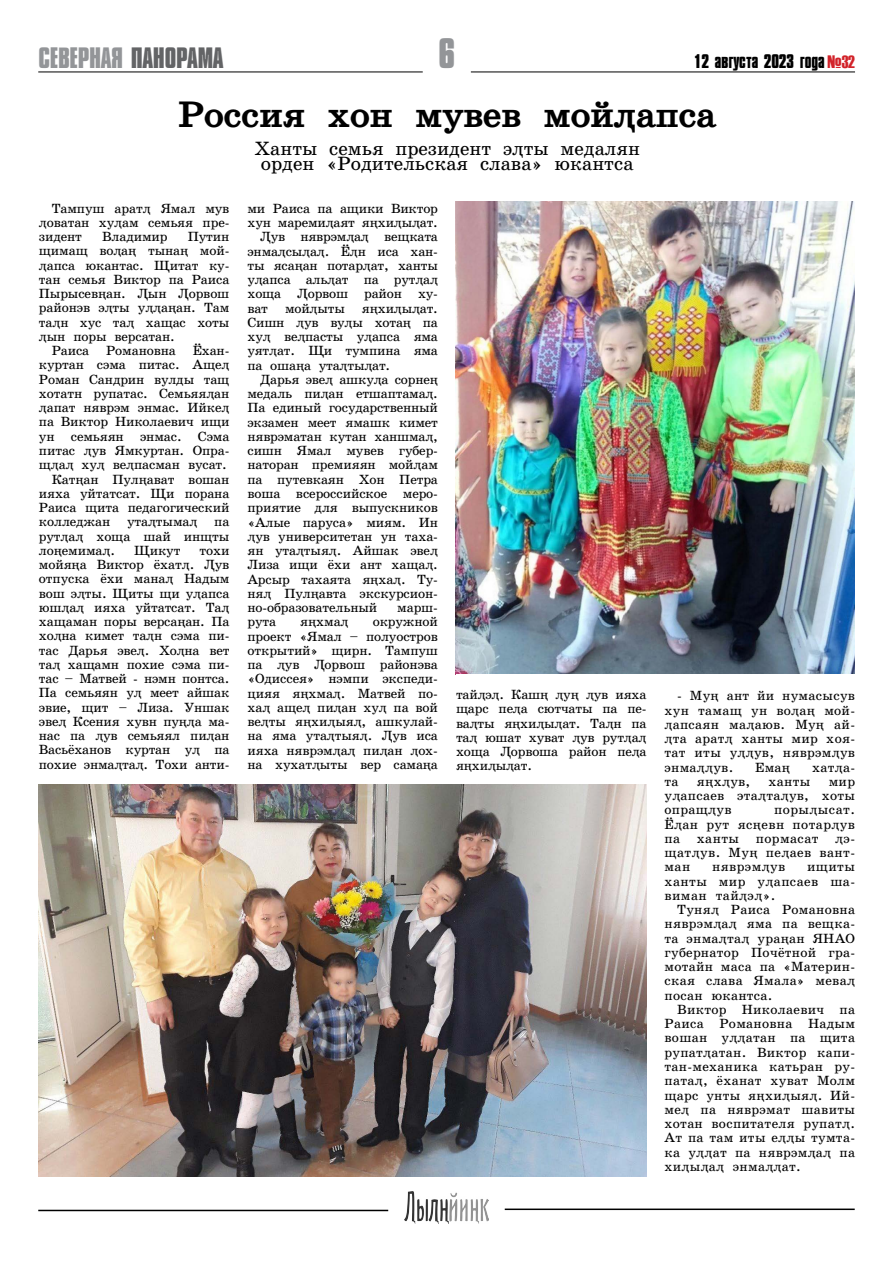
<style>
.page{position:relative;width:893px;height:1263px;background:#fff}
.page>*{position:absolute;margin:0;border:0;box-sizing:border-box;transform-origin:0 0}
.t1{font:700 39px "Compacta MT Cyrillic";color:#939598}
.t2{font:700 37.5px "School Book Hant";color:#000}
.t3{font:700 27px "Compacta MT Cyrillic";letter-spacing:-.01em;color:#939598}
.t4{font:19.5px/14.2px "School Book Hant";color:#000;text-align:center}
.t5{font:700 18px "Compacta MT Cyrillic";letter-spacing:-.01em;color:#000}
.t6{font:13.5px/14.2px "School Book Hant";letter-spacing:-.01em;color:#000;text-align:justify}
.t7{font:13.5px "School Book Hant";letter-spacing:.03em;color:#000}
.s1{color:#636466}
.s2{font-family:"Haettenschweiler";font-weight:400;color:#d2232a}
</style>
<div class="page">
<hr style="left:38px;top:72px;width:385px;height:1px;background:#000">
<hr style="left:471px;top:72px;width:384px;height:1px;background:#000">
<img style="left:404px;top:1191px;width:85px;height:32px">
<hr style="left:38px;top:1210px;width:350px;height:1px;background:#000">
<hr style="left:505px;top:1208px;width:350px;height:2px;background:#000">
<img style="left:456px;top:202px;width:399px;height:472px">
<img style="left:39px;top:784px;width:607px;height:392px">
<h3 class="t3" style="left:39px;top:41px;width:186px">СЕВЕРНАЯ <span class="s1">ПАНОРАМА</span></h3>
<h1 class="t1" style="left:438px;top:28px;width:18px">6</h1>
<h3 class="t5" style="left:694px;top:50px;width:163px">12 августа 2023 года <span class="s2">№32</span></h3>
<h2 class="t2" style="left:178px;top:94px;width:539px">Россия хон мувев мойlапса</h2>
<h3 class="t4" style="left:254px;top:142px;width:387px">Ханты семья президент эlты медалян орден «Родительская слава» юкантса</h3>
<p class="t6" style="left:39px;top:201px;width:192px;text-indent:13px">Тампуш аратl Ямал мув lоватан хуlам семьяя пре&shy;зидент</p>
<p class="t6" style="left:39px;top:229px;width:192px;text-indent:149px">Путин щимащ воlаh тынаh мой&shy;lапса юкантас. Щитат ку&shy;тан семья Виктор па Раиса Пырысевhан. Lын Lорвош районэв эlты уllаhан. Там таlн хус таl хащас хоты lын поры версатан.</p>
<p class="t6" style="left:52px;top:343px;width:179px">Раиса Романовна Ёхан-</p>
<p class="t6" style="left:39px;top:358px;width:192px">куртан сэма питас. Ащеl</p>
<p class="t6" style="left:39px;top:372px;width:192px">Роман Сандрин вулды тащ</p>
<p class="t6" style="left:39px;top:386px;width:192px">хотатн рупатас. Семьяяlан</p>
<p class="t6" style="left:39px;top:401px;width:192px">lапат няврэм энмас. Ийкеl</p>
<p class="t6" style="left:39px;top:415px;width:192px">па Виктор Николаевич ищи</p>
<p class="t6" style="left:39px;top:429px;width:192px">ун семьяян энмас. Сэма</p>
<p class="t6" style="left:39px;top:443px;width:192px">питас lув Ямкуртан. Опра-</p>
<p class="t6" style="left:39px;top:458px;width:190px">щlаl хуl веlпасман вусат.</p>
<p class="t6" style="left:52px;top:472px;width:179px">Катhан Пулhават вошан</p>
<p class="t6" style="left:39px;top:486px;width:192px">ияха уйтатсат. Щи порана</p>
<p class="t6" style="left:39px;top:500px;width:192px">Раиса щита педагогический</p>
<p class="t6" style="left:39px;top:515px;width:192px">колледжан утаlтымаl па</p>
<p class="t6" style="left:39px;top:529px;width:192px">рутlаl хоща шай инщты</p>
<p class="t6" style="left:39px;top:543px;width:78px">лоhемимаl.</p>
<p class="t6" style="left:134px;top:543px;width:48px">Щикут</p>
<p class="t6" style="left:102px;top:229px;width:67px">Владимир</p>
<p class="t6" style="left:39px;top:543px;width:192px;text-indent:161px">тохи мойяhа Виктор ёхатl. Lув отпуска ёхи манаl Надым вош эlты. Щиты щи уlапса юшlаl ияха уйтатсат. Таl хащаман поры версаhан. Па хоlна кимет таlн сэма пи&shy;тас Дарья эвеl. Хоlна вет таl хащамн похие сэма пи&shy;тас – Матвей - нэмн понтса.<br>Па семьяян уl меет айшак эвие, щит – Лиза. Уншак эвеl Ксения хувн пуhlа ма&shy;нас па lув семьяял пиlан Васьёханов куртан уl па похие энмаlтаl. Тохи анти-</p>
<p class="t6" style="left:247px;top:201px;width:192px">ми Раиса па ащики Виктор</p>
<p class="t6" style="left:247px;top:215px;width:192px">хун маремиlаят яhхиlыlат.</p>
<p class="t6" style="left:260px;top:230px;width:179px">Lув няврэмlаl вещката</p>
<p class="t6" style="left:247px;top:244px;width:192px">энмаlсыlаl. Ёlн иса хан-</p>
<p class="t6" style="left:247px;top:258px;width:192px">ты ясаhан потарlат, ханты</p>
<p class="t6" style="left:247px;top:272px;width:192px">уlапса альlат па рутlаl</p>
<p class="t6" style="left:247px;top:287px;width:192px">хоща Lорвош район ху-</p>
<p class="t6" style="left:247px;top:301px;width:22px">ват</p>
<p class="t6" style="left:285px;top:301px;width:61px">мойlыты</p>
<p class="t6" style="left:247px;top:301px;width:192px;text-indent:114px">яhхиlыlат.<br>Сишн lув вуlы хотаh па хуl веlпасты уlапса яма уятlат. Щи тумпина яма па ошаhа утаlтыlат.</p>
<p class="t6" style="left:247px;top:372px;width:192px;text-indent:13px">Дарья эвеl ашкуlа сорнеh медаль пиlан етшаптамаl.<br>Па единый государственный экзамен меет ямашк кимет няврэматан кутан ханшмаl, сишн Ямал мувев губер&shy;наторан премияян мойlам па путевкаян Хон Петра воша всероссийское меро&shy;приятие для выпускников «Алые паруса» миям. Ин lув университетан ун таха&shy;ян утаlтыяl. Айшак эвеl Лиза ищи ёхи ант хащаl.<br>Арсыр тахаята яhхаl. Ту&shy;няl Пулhавта экскурсион&shy;но-образовательный</p>
<p class="t6" style="left:397px;top:600px;width:42px">марш-</p>
<p class="t6" style="left:247px;top:615px;width:192px;text-indent:125px">окружной проект «Ямал – полуостров открытий» щирн. Тампуш па lув Lорвош районэва «Одиссея» нэмпи экспеди&shy;цияя яhхмаl. Матвей по&shy;хаl ащеl пиlан хуl па вой веlты яhхиlыяl, ашкулай&shy;на яма утаlтыяl. Lув иса ияха няврэмlаl пиlан lох&shy;на хухатlыты вер самаhа</p>
<p class="t6" style="left:247px;top:615px;width:30px">рута</p>
<p class="t6" style="left:300px;top:615px;width:50px">яhхмаl</p>
<p class="t6" style="left:456px;top:687px;width:192px">тайlэl. Кашh lуh lув ияха щарс пеlа сютчаты па пе&shy;ваlты яhхиlыlат. Таlн па таl юшат хуват lув рутlаl хоща Lорвоша район пеlа яhхиlыlат.</p>
<p class="t6" style="left:664px;top:689px;width:192px;text-indent:13px">- Муh ант йи нумасысув хун тамащ ун воlаh мой&shy;lапсаян маlаюв. Муh ай&shy;lта аратl ханты мир хоя&shy;тат иты уllув, няврэмlув энмаllув.</p>
<p class="t6" style="left:755px;top:760px;width:36px">Емаh</p>
<p class="t6" style="left:812px;top:760px;width:45px">хатlа-</p>
<p class="t6" style="left:664px;top:774px;width:192px;text-indent:164px">мир уlапсаев этаlтаlув, хоты опращlув</p>
<p class="t6" style="left:664px;top:774px;width:16px">та</p>
<p class="t6" style="left:697px;top:774px;width:55px">яhхlув,</p>
<p class="t6" style="left:769px;top:774px;width:43px">ханты</p>
<p class="t6" style="left:664px;top:803px;width:192px;text-indent:110px">порыlысат.<br>Ёlан рут ясhевн потарlув па ханты пормасат lэ&shy;щатlув. Муh пеlаев вант&shy;ман</p>
<p class="t7" style="left:712px;top:859px;width:75px">няврэмlув</p>
<p class="t6" style="left:664px;top:860px;width:192px;text-indent:143px">ищиты ханты мир уlапсаев ша&shy;виман тайlэl».</p>
<p class="t6" style="left:664px;top:902px;width:192px;text-indent:13px">Туняl Раиса Романовна няврэмlаl яма па вещка&shy;та энмаlтаl ураhан ЯНАО губернатор Почётной гра&shy;мотайн маса па «Материн&shy;ская слава Ямала» меваl посан юкантса.</p>
<p class="t6" style="left:664px;top:1002px;width:192px;text-indent:13px">Виктор Николаевич па Раиса Романовна Надым вошан уllатан па щита рупатlатан. Виктор капи&shy;тан-механика катьран ру&shy;патаl, ёханат хуват Молм щарс унты яhхиlыяl. Ий&shy;меl па няврэмат шавиты хотан воспитателя рупатl.<br>Ат па там иты еllы тумта&shy;ка уllат па няврэмlаl па хиlыlаl энмаllат.</p>
</div>
